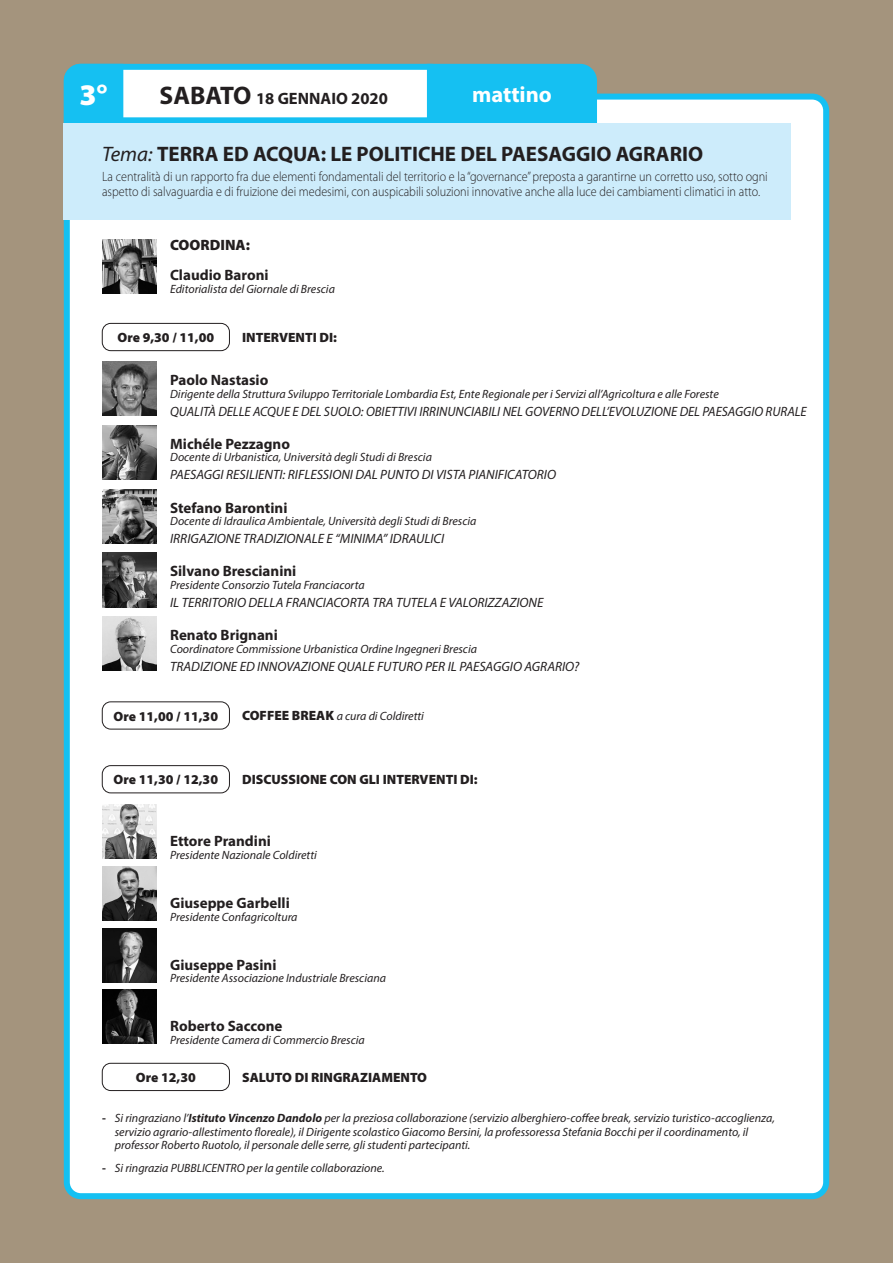
<style>
.page{position:relative;width:893px;height:1263px;background:#a4947d}
.page>*{position:absolute;margin:0;border:0;box-sizing:border-box;transform-origin:0 0}
.t1{font:900 30px "Myriad Pro";color:#fff}
.t2{font:700 22.5px "Myriad Pro";color:#fff}
.t3{font:700 21px "Myriad Pro";color:#231f20}
.t4{font:700 16.5px "Myriad Pro";color:#231f20}
.t5{font:700 15px "Myriad Pro";color:#231f20}
.t6{font:900 15px "Myriad Pro";color:#231f20}
.t7{font:italic 13.5px "Myriad Pro";color:#231f20}
.t8{font:300 13.5px/15px "Myriad Pro";color:#231f20;scale:.9 1}
.t9{font:900 13.5px "Myriad Pro";color:#231f20}
.t10{font:italic 12px/13.5px "Myriad Pro";color:#231f20}
.s1{font-size:25.5px}
.s2{font-weight:400;font-style:italic}
.s3{font-weight:900;font-style:normal;font-size:13.5px}
.s4{font-weight:700;font-style:normal}
.s5{font-weight:700}
</style>
<div class="page">
<div style="left:67px;top:97px;width:759px;height:1099px;background:#fff;border-radius:14px"></div>
<div style="left:64px;top:94px;width:765px;height:1105px;border:6px solid #15c0f2;border-radius:14px"></div>
<div style="left:67px;top:67px;width:378px;height:53px;background:#fff;border-radius:14px"></div>
<div style="left:64px;top:64px;width:384px;height:59px;border:6px solid #15c0f2;border-radius:14px"></div>
<div style="left:424px;top:63px;width:176px;height:60px;background:#15c0f2"></div>
<div style="left:64px;top:64px;width:59px;height:59px;background:#15c0f2"></div>
<div style="left:64px;top:123px;width:727px;height:97px;background:#cdecfb"></div>
<div style="left:102px;top:323px;width:128px;height:28px;border:1px solid #231f20;border-radius:9px"></div>
<img style="left:102px;top:361px;width:54px;height:55px">
<img style="left:102px;top:425px;width:54px;height:54px">
<img style="left:102px;top:489px;width:54px;height:54px">
<img style="left:102px;top:553px;width:54px;height:54px">
<img style="left:102px;top:617px;width:54px;height:54px">
<div style="left:102px;top:702px;width:128px;height:27px;border:1px solid #231f20;border-radius:9px"></div>
<div style="left:102px;top:1063px;width:128px;height:28px;border:1px solid #231f20;border-radius:9px"></div>
<div style="left:102px;top:765px;width:128px;height:28px;border:1px solid #231f20;border-radius:9px"></div>
<img style="left:102px;top:805px;width:54px;height:54px">
<img style="left:102px;top:866px;width:54px;height:55px">
<img style="left:102px;top:928px;width:54px;height:54px">
<img style="left:102px;top:990px;width:54px;height:54px">
<img style="left:102px;top:239px;width:54px;height:54px">
<h1 class="t1" style="left:79px;top:78px;width:30px">3°</h1>
<h3 class="t4" style="left:160px;top:88px;width:230px"><span class="s1">SABATO</span> 18 GENNAIO 2020</h3>
<h2 class="t2" style="left:472px;top:80px;width:81px">mattino</h2>
<h3 class="t3" style="left:102px;top:141px;width:603px"><span class="s2">Tema:</span> TERRA ED ACQUA: LE POLITICHE DEL PAESAGGIO AGRARIO</h3>
<p class="t8" style="left:102px;top:169px;width:741px">La centralità di un rapporto fra due elementi fondamentali del territorio e la “governance” preposta a garantirne un corretto uso, sotto ogni aspetto di salvaguardia e di fruizione dei medesimi, con auspicabili soluzioni innovative anche alla luce dei cambiamenti climatici in atto.</p>
<p class="t6" style="left:170px;top:237px;width:81px">COORDINA:</p>
<p class="t5" style="left:170px;top:265px;width:100px">Claudio Baroni</p>
<p class="t10" style="left:170px;top:282px;width:166px">Editorialista del Giornale di Brescia</p>
<p class="t9" style="left:117px;top:330px;width:98px">Ore 9,30 / 11,00</p>
<p class="t9" style="left:242px;top:330px;width:96px">INTERVENTI DI:</p>
<p class="t5" style="left:170px;top:370px;width:100px">Paolo Nastasio</p>
<p class="t10" style="left:170px;top:387px;width:550px">Dirigente della Struttura Sviluppo Territoriale Lombardia Est, Ente Regionale per i Servizi all’Agricoltura e alle Foreste</p>
<p class="t7" style="left:170px;top:403px;width:638px">QUALITÀ DELLE ACQUE E DEL SUOLO: OBIETTIVI IRRINUNCIABILI NEL GOVERNO DELL’EVOLUZIONE DEL PAESAGGIO RURALE</p>
<p class="t5" style="left:170px;top:434px;width:121px">Michéle Pezzagno</p>
<p class="t10" style="left:170px;top:450px;width:263px">Docente di Urbanistica, Università degli Studi di Brescia</p>
<p class="t7" style="left:170px;top:467px;width:387px">PAESAGGI RESILIENTI: RIFLESSIONI DAL PUNTO DI VISTA PIANIFICATORIO</p>
<p class="t5" style="left:170px;top:498px;width:119px">Stefano Barontini</p>
<p class="t10" style="left:170px;top:514px;width:308px">Docente di Idraulica Ambientale, Università degli Studi di Brescia</p>
<p class="t7" style="left:170px;top:530px;width:276px">IRRIGAZIONE TRADIZIONALE E “MINIMA” IDRAULICI</p>
<p class="t5" style="left:170px;top:561px;width:128px">Silvano Brescianini</p>
<p class="t10" style="left:170px;top:578px;width:196px">Presidente Consorzio Tutela Franciacorta</p>
<p class="t7" style="left:170px;top:594px;width:375px">IL TERRITORIO DELLA FRANCIACORTA TRA TUTELA E VALORIZZAZIONE</p>
<p class="t5" style="left:170px;top:625px;width:109px">Renato Brignani</p>
<p class="t10" style="left:170px;top:642px;width:308px">Coordinatore Commissione Urbanistica Ordine Ingegneri Brescia</p>
<p class="t7" style="left:170px;top:658px;width:411px">TRADIZIONE ED INNOVAZIONE QUALE FUTURO PER IL PAESAGGIO AGRARIO?</p>
<p class="t9" style="left:114px;top:708px;width:106px">Ore 11,00 / 11,30</p>
<p class="t10" style="left:242px;top:709px;width:183px"><span class="s3">COFFEE BREAK</span> a cura di Coldiretti</p>
<p class="t9" style="left:114px;top:772px;width:106px">Ore 11,30 / 12,30</p>
<p class="t9" style="left:242px;top:772px;width:237px">DISCUSSIONE CON GLI INTERVENTI DI:</p>
<p class="t5" style="left:170px;top:831px;width:102px">Ettore Prandini</p>
<p class="t10" style="left:170px;top:848px;width:148px">Presidente Nazionale Coldiretti</p>
<p class="t5" style="left:170px;top:893px;width:121px">Giuseppe Garbelli</p>
<p class="t10" style="left:170px;top:910px;width:129px">Presidente Confagricoltura</p>
<p class="t5" style="left:170px;top:955px;width:108px">Giuseppe Pasini</p>
<p class="t10" style="left:170px;top:971px;width:217px">Presidente Associazione Industriale Bresciana</p>
<p class="t5" style="left:170px;top:1016px;width:114px">Roberto Saccone</p>
<p class="t10" style="left:170px;top:1033px;width:196px">Presidente Camera di Commercio Brescia</p>
<p class="t9" style="left:136px;top:1070px;width:61px">Ore 12,30</p>
<p class="t9" style="left:242px;top:1069px;width:187px">SALUTO DI RINGRAZIAMENTO</p>
<p class="t10" style="left:115px;top:1111px;width:662px;text-indent:-13px"><span class="s4">-</span> Si ringraziano l’<span class="s5">Istituto Vincenzo Dandolo</span> per la preziosa collaborazione (servizio alberghiero-coffee break, servizio turistico-accoglienza, servizio agrario-allestimento floreale), il Dirigente scolastico Giacomo Bersini, la professoressa Stefania Bocchi per il coordinamento, il professor Roberto Ruotolo, il personale delle serre, gli studenti partecipanti.</p>
<p class="t10" style="left:102px;top:1161px;width:284px"><span class="s4">-</span> Si ringrazia PUBBLICENTRO per la gentile collaborazione.</p>
</div>
